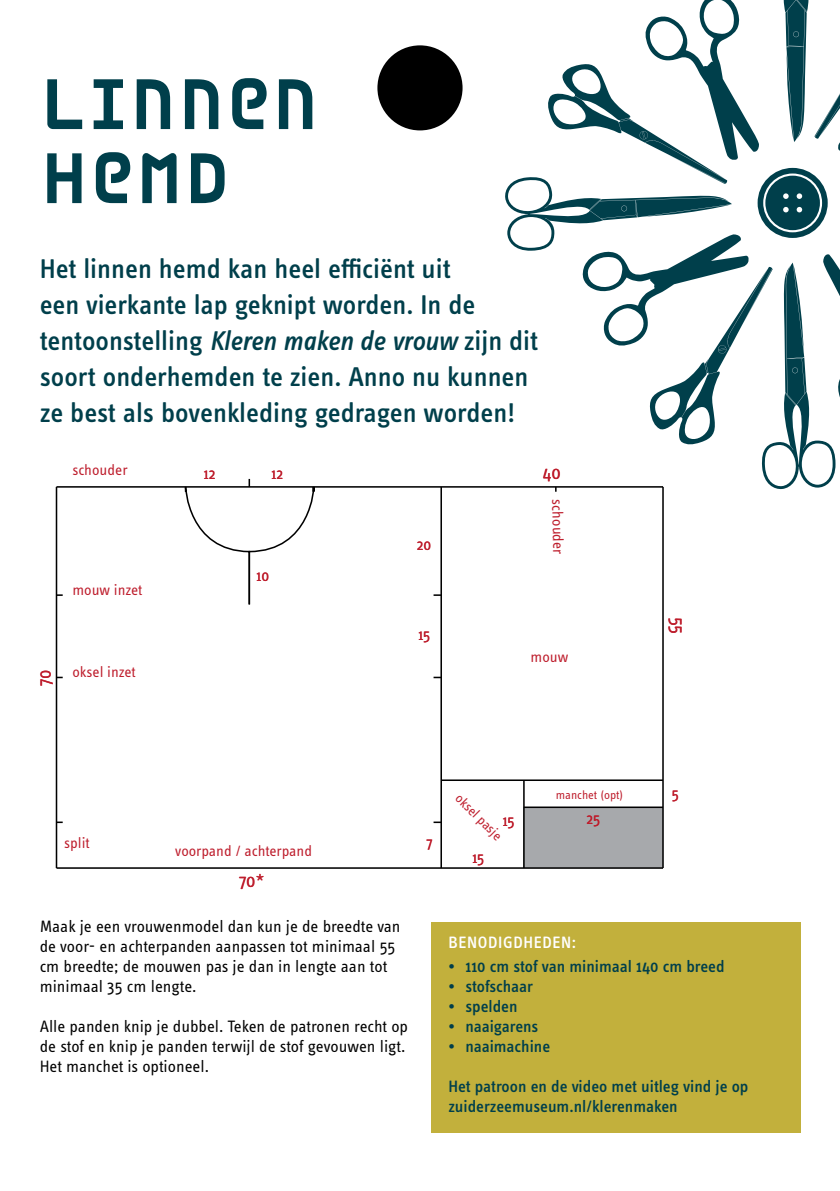
<style>
.page{position:relative;width:840px;height:1191px;background:#fff}
.page>*{position:absolute;margin:0;border:0;box-sizing:border-box;transform-origin:0 0}
.t1{font:72px/74px "Zee zwaar";letter-spacing:-.02em;color:#003f4b}
.t2{font:500 28px/36px "Info OT Text";color:#003f4b}
.t3{font:18.6px "Info OT Text";letter-spacing:-.01em;color:#be1e2d}
.t4{font:17px/20px "Info OT Text";color:#000}
.t5{font:500 17px/20px "Info OT Text";color:#003f4b}
.t6{font:500 17px "Info OT Text";letter-spacing:.035em;color:#fff}
.t7{font:15.4px "Info OT Text";color:#be1e2d}
.t8{font:13.8px "Info OT Text";color:#be1e2d}
.t9{font:12.4px "Info OT Text";color:#be1e2d}
.s1{font-style:italic}
</style>
<div class="page">
<div style="left:431px;top:922px;width:368px;height:210px;background:#c2b03c"></div>
<div style="left:523px;top:807px;width:139px;height:61px;background:#a7a9ac"></div>
<hr style="left:56px;top:487px;width:1px;height:381px;background:#000">
<hr style="left:56px;top:486px;width:606px;height:1px;background:#000">
<hr style="left:662px;top:487px;width:1px;height:381px;background:#000">
<hr style="left:56px;top:867px;width:606px;height:1px;background:#000">
<svg style="left:57px;top:821px;width:6px;height:2px"></svg>
<svg style="left:57px;top:676px;width:6px;height:2px"></svg>
<svg style="left:57px;top:594px;width:6px;height:2px"></svg>
<hr style="left:440px;top:487px;width:2px;height:381px;background:#000">
<hr style="left:441px;top:779px;width:221px;height:2px;background:#000">
<hr style="left:523px;top:780px;width:1px;height:88px;background:#000">
<svg style="left:433px;top:594px;width:8px;height:2px"></svg>
<svg style="left:433px;top:676px;width:8px;height:2px"></svg>
<svg style="left:433px;top:821px;width:8px;height:2px"></svg>
<svg style="left:184px;top:479px;width:131px;height:126px"></svg>
<hr style="left:523px;top:806px;width:139px;height:2px;background:#000">
<svg style="left:504px;top:0;width:335px;height:492px"></svg>
<div style="left:377px;top:45px;width:85px;height:85px;background:#000;border-radius:50%"></div>
<h1 class="t1" style="left:40px;top:64px;width:282px">LINNEN<br>HEMD</h1>
<h2 class="t2" style="left:40px;top:250px;width:499px">Het linnen hemd kan heel efficiënt uit<br>een vierkante lap geknipt worden. In de tentoonstelling <span class="s1">Kleren maken de vrouw</span> zijn dit soort onderhemden te zien. Anno nu kunnen ze best als bovenkleding gedragen worden!</h2>
<p class="t7" style="left:72px;top:460px;width:57px">schouder</p>
<p class="t7" style="left:72px;top:580px;width:71px">mouw inzet</p>
<p class="t3" style="left:33px;top:686px;width:18px;rotate:-90deg">70</p>
<p class="t7" style="left:72px;top:663px;width:65px">oksel inzet</p>
<p class="t7" style="left:204px;top:464px;width:13px">12</p>
<p class="t7" style="left:271px;top:464px;width:13px">12</p>
<p class="t3" style="left:542px;top:461px;width:19px">40</p>
<p class="t7" style="left:256px;top:566px;width:14px">10</p>
<p class="t7" style="left:416px;top:535px;width:16px">20</p>
<p class="t7" style="left:418px;top:625px;width:13px">15</p>
<p class="t7" style="left:566px;top:499px;width:57px;rotate:89deg">schouder</p>
<p class="t7" style="left:530px;top:647px;width:39px">mouw</p>
<p class="t7" style="left:64px;top:833px;width:27px">split</p>
<p class="t7" style="left:175px;top:841px;width:138px">voorpand / achterpand</p>
<p class="t3" style="left:239px;top:869px;width:27px">70*</p>
<p class="t7" style="left:426px;top:833px;width:7px">7</p>
<p class="t8" style="left:463px;top:789px;width:61px;rotate:45deg">oksel pasje</p>
<p class="t7" style="left:502px;top:812px;width:13px">15</p>
<p class="t7" style="left:472px;top:848px;width:13px">15</p>
<p class="t9" style="left:555px;top:787px;width:69px">manchet (opt)</p>
<p class="t7" style="left:586px;top:809px;width:15px">25</p>
<p class="t3" style="left:688px;top:616px;width:19px;rotate:90deg">55</p>
<p class="t7" style="left:671px;top:784px;width:9px">5</p>
<p class="t4" style="left:40px;top:916px;width:362px">Maak je een vrouwenmodel dan kun je de breedte van de voor- en achterpanden aanpassen tot minimaal 55 cm breedte; de mouwen pas je dan in lengte aan tot minimaal 35 cm lengte.</p>
<p class="t4" style="left:40px;top:1016px;width:369px">Alle panden knip je dubbel. Teken de patronen recht op de stof en knip je panden terwijl de stof gevouwen ligt.<br>Het manchet is optioneel.</p>
<p class="t6" style="left:448px;top:932px;width:129px">BENODIGDHEDEN:</p>
<p class="t5" style="left:448px;top:956px;width:277px">• 110 cm stof van minimaal 140 cm breed</p>
<p class="t5" style="left:448px;top:976px;width:86px">• stofschaar</p>
<p class="t5" style="left:448px;top:996px;width:71px">• spelden</p>
<p class="t5" style="left:448px;top:1016px;width:91px">• naaigarens</p>
<p class="t5" style="left:448px;top:1036px;width:103px">• naaimachine</p>
<p class="t5" style="left:448px;top:1076px;width:301px">Het patroon en de video met uitleg vind je op zuiderzeemuseum.nl/klerenmaken</p>
</div>
